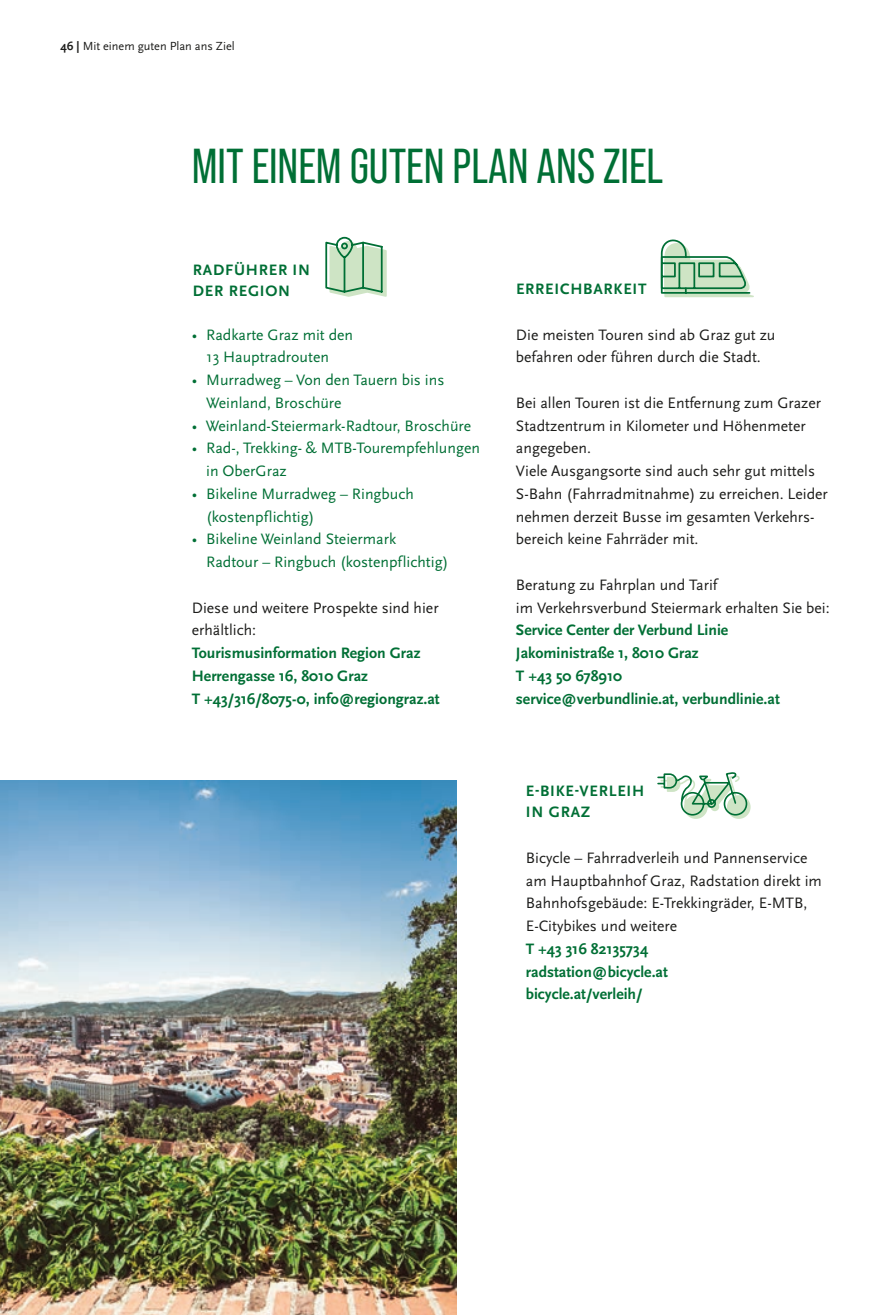
<style>
.page{position:relative;width:893px;height:1315px;background:#fff}
.page>*{position:absolute;margin:0;border:0;box-sizing:border-box;transform-origin:0 0}
.t1{font:49px "Bebas Neue Pro";color:#006f35}
.t2{font:15.75px/22.8px "Scala Sans Pro";color:#1d1d1b}
.t3{font:15.75px/22.8px "Scala Sans Pro";color:#006f35}
.t4{font:700 15.75px/22.8px "Scala Sans Pro";color:#006f35}
.t5{font:15.75px/22.8px "Scala Sans Regular LF";color:#1d1d1b}
.t6{font:700 15.75px/21px "Scala Sans Pro";letter-spacing:.05em;color:#006f35}
.t7{font:12.25px "Scala Sans Pro";color:#1d1d1b}
.s1{font-weight:700}
</style>
<div class="page">
<svg style="left:657px;top:772px;width:94px;height:47px"></svg>
<svg style="left:325px;top:236px;width:62px;height:61px"></svg>
<img style="left:0;top:780px;width:456px;height:535px">
<svg style="left:660px;top:239px;width:94px;height:59px"></svg>
<p class="t7" style="left:61px;top:39px;width:176px"><span class="s1">46 |</span> Mit einem guten Plan ans Ziel</p>
<h1 class="t1" style="left:192px;top:138px;width:473px">MIT EINEM GUTEN PLAN ANS ZIEL</h1>
<p class="t6" style="left:193px;top:259px;width:119px">RADFÜHRER IN<br>DER REGION</p>
<p class="t3" style="left:206px;top:323px;width:148px;text-indent:-14px">• Radkarte Graz mit den<br>13 Hauptradrouten</p>
<p class="t3" style="left:206px;top:369px;width:240px;text-indent:-14px">• Murradweg – Von den Tauern bis ins<br>Weinland, Broschüre</p>
<p class="t3" style="left:192px;top:414px;width:281px">• Weinland-Steiermark-Radtour, Broschüre</p>
<p class="t3" style="left:206px;top:437px;width:275px;text-indent:-14px">• Rad-, Trekking- &amp; MTB-Tourempfehlungen in OberGraz</p>
<p class="t3" style="left:206px;top:482px;width:209px;text-indent:-14px">• Bikeline Murradweg – Ringbuch (kostenpflichtig)</p>
<p class="t3" style="left:206px;top:528px;width:244px;text-indent:-14px">• Bikeline Weinland Steiermark<br>Radtour – Ringbuch (kostenpflichtig)</p>
<p class="t2" style="left:192px;top:596px;width:248px">Diese und weitere Prospekte sind hier erhältlich:</p>
<p class="t4" style="left:192px;top:642px;width:249px">Tourismusinformation Region Graz<br>Herrengasse 16, 8010 Graz<br>T +43/316/8075-0, info@regiongraz.at</p>
<p class="t6" style="left:516px;top:279px;width:132px">ERREICHBARKEIT</p>
<p class="t2" style="left:516px;top:323px;width:261px">Die meisten Touren sind ab Graz gut zu befahren oder führen durch die Stadt.</p>
<p class="t2" style="left:516px;top:391px;width:313px">Bei allen Touren ist die Entfernung zum Grazer Stadtzentrum in Kilometer und Höhenmeter angegeben.<br>Viele Ausgangsorte sind auch sehr gut mittels S-Bahn (Fahrradmitnahme) zu erreichen. Leider nehmen derzeit Busse im gesamten Verkehrs&shy;bereich keine Fahrräder mit.</p>
<p class="t5" style="left:516px;top:574px;width:315px">Beratung zu Fahrplan und Tarif<br>im Verkehrsverbund Steiermark erhalten Sie bei:</p>
<p class="t4" style="left:516px;top:619px;width:265px">Service Center der Verbund Linie<br>Jakoministraße 1, 8010 Graz<br>T +43 50 678910 service@verbundlinie.at, verbundlinie.at</p>
<p class="t6" style="left:526px;top:780px;width:120px">E-BIKE-VERLEIH<br>IN GRAZ</p>
<p class="t2" style="left:526px;top:846px;width:298px">Bicycle – Fahrradverleih und Pannenservice am Hauptbahnhof Graz, Radstation direkt im Bahnhofsgebäude: E-Trekkingräder, E-MTB, E-Citybikes und weitere</p>
<p class="t4" style="left:526px;top:937px;width:144px">T +43 316 82135734 radstation@bicycle.at bicycle.at/verleih/</p>
</div>
